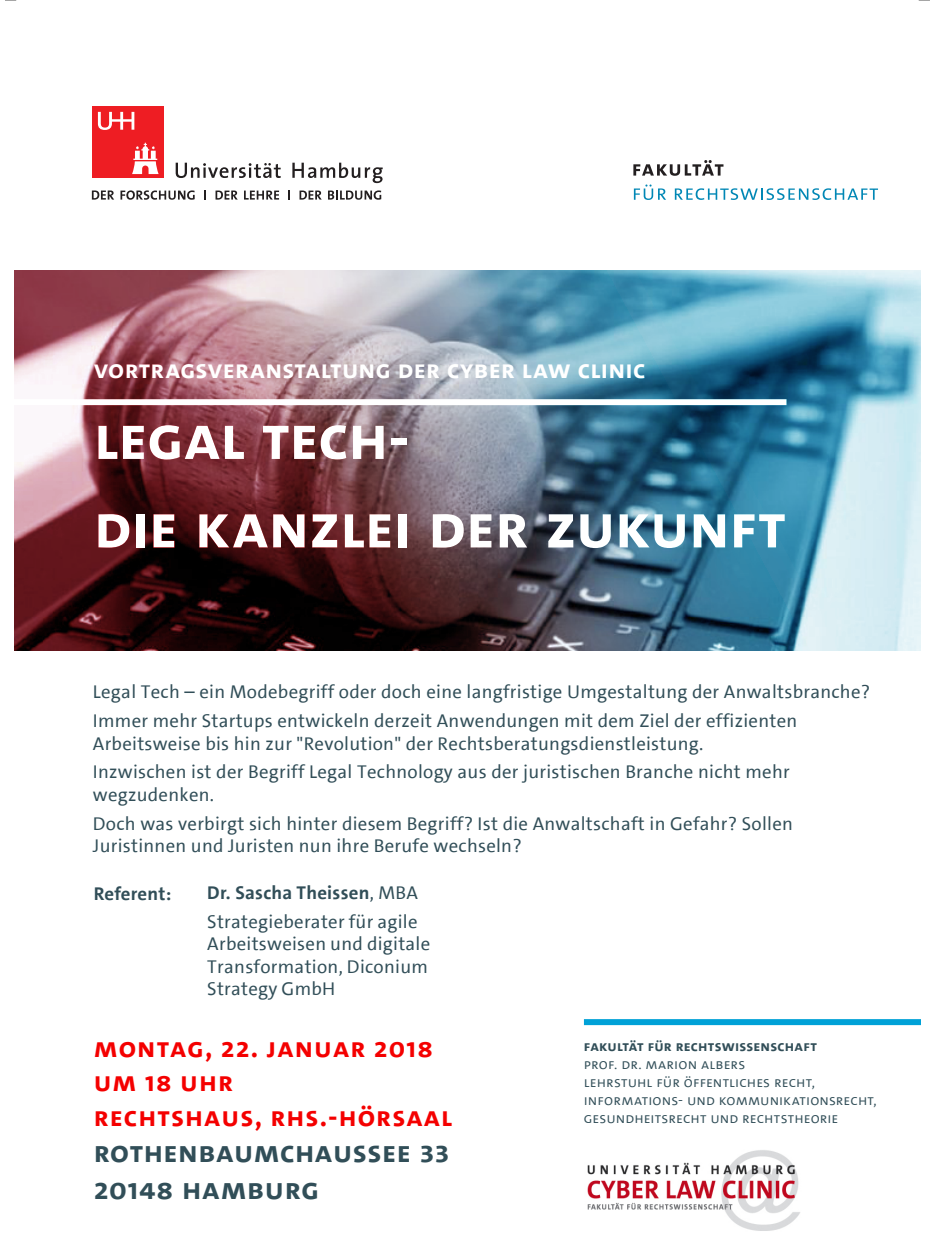
<style>
.page{position:relative;width:936px;height:1260px;background:#fff}
.page>*{position:absolute;margin:0;border:0;box-sizing:border-box;transform-origin:0 0}
.t1{font:63.75px/88.5px "The Sans UHH Bold Caps";letter-spacing:-.005em;color:#fff}
.t2{font:30.75px/37.1px "The Sans UHH Bold Caps";letter-spacing:.015em;color:#314e58}
.t3{font:28.5px/34.4px "The Sans UHH Bold Caps";letter-spacing:.04em;color:#f40000}
.t4{font:26.25px "The Sans UHH Bold Caps";letter-spacing:.01em;color:#fff}
.t5{font:18.75px/28.9px "The Sans UHH";letter-spacing:.015em;color:#314e58}
.t6{font:700 18.75px "The Sans UHH";letter-spacing:.01em;color:#314e58}
.t7{font:15px/18px "The Sans UHH Semi Light Caps";letter-spacing:.005em;color:#314e58}
.t8{font:15px "The Sans UHH Bold Caps";letter-spacing:.01em;color:#314e58}
.s1{font-weight:700}
</style>
<div class="page">
<svg style="left:176px;top:163px;width:105px;height:15px"></svg>
<svg style="left:292px;top:163px;width:90px;height:20px"></svg>
<div style="left:92px;top:106px;width:71px;height:72px;background:#ee1d23"></div>
<svg style="left:132px;top:143px;width:26px;height:31px"></svg>
<svg style="left:98px;top:112px;width:36px;height:18px"></svg>
<svg style="left:92px;top:190px;width:22px;height:10px"></svg>
<svg style="left:120px;top:190px;width:75px;height:10px"></svg>
<svg style="left:204px;top:190px;width:2px;height:10px"></svg>
<svg style="left:215px;top:190px;width:23px;height:10px"></svg>
<svg style="left:244px;top:190px;width:35px;height:10px"></svg>
<svg style="left:299px;top:190px;width:23px;height:10px"></svg>
<svg style="left:328px;top:190px;width:53px;height:10px"></svg>
<svg style="left:633px;top:160px;width:90px;height:16px"></svg>
<svg style="left:633px;top:184px;width:33px;height:16px"></svg>
<svg style="left:674px;top:188px;width:204px;height:12px"></svg>
<img style="left:14px;top:271px;width:906px;height:379px">
<div style="left:584px;top:1019px;width:336px;height:6px;background:#00a1d7"></div>
<img style="left:587px;top:1150px;width:213px;height:81px">
<svg style="left:5px;top:0;width:12px;height:1px"></svg>
<svg style="left:918px;top:0;width:12px;height:1px"></svg>
<h3 class="t4" style="left:94px;top:352px;width:553px">Vortragsveranstaltung der Cyber Law Clinic</h3>
<h1 class="t1" style="left:94px;top:394px;width:693px">Legal Tech-<br>die Kanzlei der Zukunft</h1>
<p class="t5" style="left:93px;top:677px;width:778px">Legal Tech – ein Modebegriff oder doch eine langfristige Umgestaltung der Anwaltsbranche?<br>Immer mehr Startups entwickeln derzeit Anwendungen mit dem Ziel der effizienten</p>
<p class="t5" style="left:93px;top:729px;width:698px">Arbeitsweise bis hin zur "Revolution" der Rechtsberatungsdienstleistung.<br>Inzwischen ist der Begriff Legal Technology aus der juristischen Branche nicht mehr</p>
<p class="t5" style="left:93px;top:780px;width:701px">wegzudenken.<br>Doch was verbirgt sich hinter diesem Begriff? Ist die Anwaltschaft in Gefahr? Sollen</p>
<p class="t5" style="left:93px;top:831px;width:430px">Juristinnen und Juristen nun ihre Berufe wechseln?</p>
<p class="t5" style="left:207px;top:878px;width:212px"><span class="s1">Dr. Sascha Theissen</span>, MBA<br>Strategieberater für agile</p>
<p class="t5" style="left:207px;top:933px;width:224px;line-height:22.5px">Arbeitsweisen und digitale<br>Transformation, Diconium<br>Strategy GmbH</p>
<p class="t6" style="left:94px;top:882px;width:79px">Referent:</p>
<h3 class="t3" style="left:94px;top:1030px;width:360px">Montag, 22. Januar 2018<br>Um 18 Uhr<br>Rechtshaus, Rhs.-Hörsaal</h3>
<h2 class="t2" style="left:94px;top:1133px;width:357px">Rothenbaumchaussee 33<br>20148 Hamburg</h2>
<p class="t8" style="left:584px;top:1036px;width:234px">Fakultät für Rechtswissenschaft</p>
<p class="t7" style="left:584px;top:1055px;width:294px">Prof. Dr. Marion Albers<br>Lehrstuhl für öffentliches Recht, informations- und kommunikationsrecht, Gesundheitsrecht und Rechtstheorie</p>
</div>
